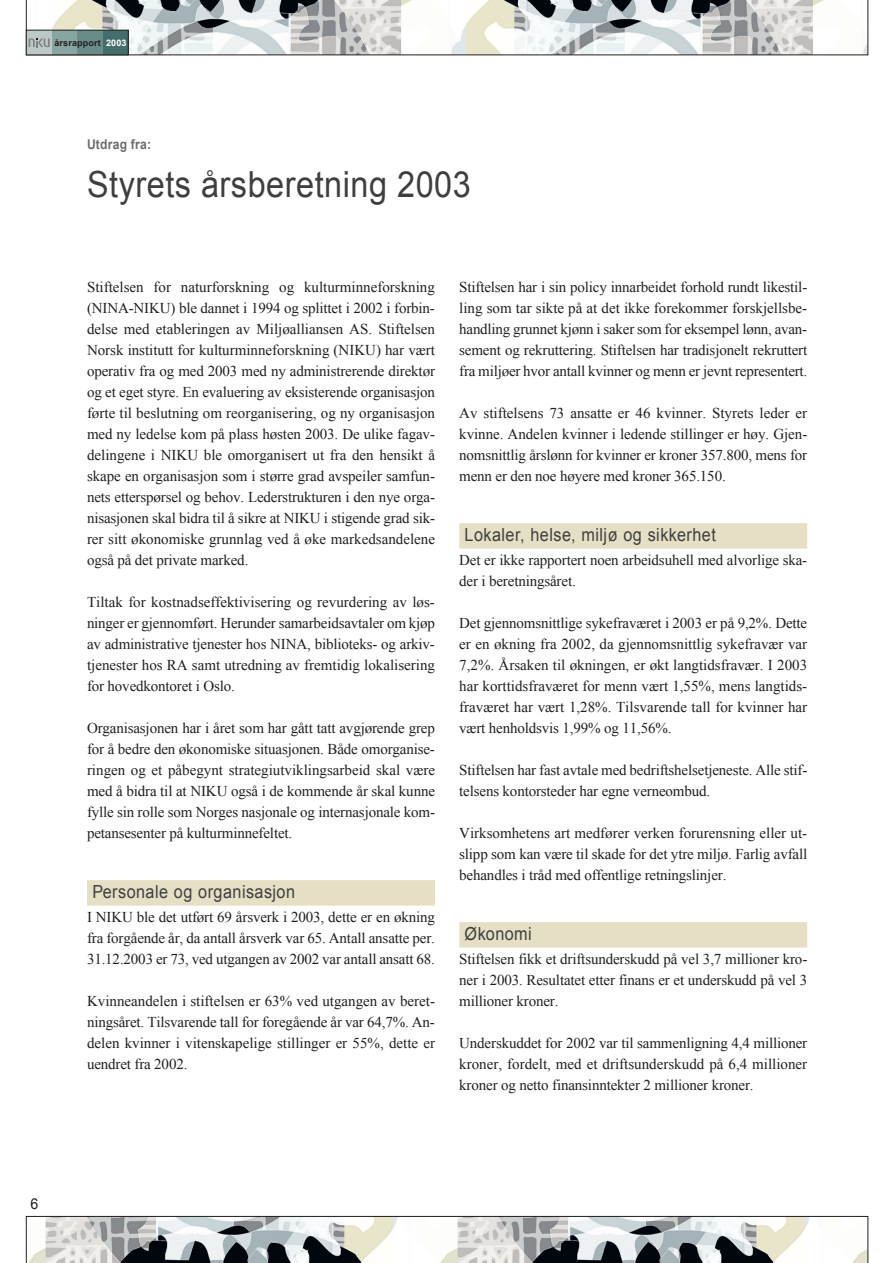
<style>
.page{position:relative;width:893px;height:1263px;background:#fff}
.page>*{position:absolute;margin:0;border:0;box-sizing:border-box;transform-origin:0 0}
.t1{font:36px "Arial";letter-spacing:.015em;color:#3f3f40;scale:.9 1}
.t2{font:18px "Arial";letter-spacing:.03em;color:#3f3f40;scale:.9 1}
.t3{font:15px/21px "Times New Roman";letter-spacing:-.01em;color:#231f20;text-align:justify}
.t4{font:15px "Arial";color:#231f20;scale:.95 1}
.t5{font:700 13.5px "Arial";letter-spacing:.015em;color:#6d6e71;scale:.9 1}
.t6{font:700 9px "Arial";letter-spacing:.015em;color:#231f20}
.s1{color:#fff}
</style>
<div class="page">
<svg style="left:26px;top:0;width:842px;height:55px"></svg>
<div style="left:87px;top:880px;width:348px;height:26px;background:#e5e0c5"></div>
<div style="left:459px;top:523px;width:348px;height:26px;background:#e5e0c5"></div>
<div style="left:459px;top:922px;width:348px;height:26px;background:#e5e0c5"></div>
<div style="left:102px;top:30px;width:26px;height:25px;background:#446e6b"></div>
<div style="left:76px;top:30px;width:26px;height:25px;background:#688c87"></div>
<div style="left:51px;top:30px;width:26px;height:25px;background:#89a5a1"></div>
<div style="left:26px;top:30px;width:25px;height:25px;background:#bdc9c7"></div>
<div style="left:26px;top:30px;width:103px;height:25px;border:1px solid #231f20"></div>
<svg style="left:29px;top:38px;width:21px;height:9px"></svg>
<svg style="left:26px;top:1216px;width:842px;height:47px"></svg>
<p class="t6" style="left:54px;top:38px;width:74px">årsrapport <span class="s1">2003</span></p>
<p class="t5" style="left:87px;top:137px;width:73px">Utdrag fra:</p>
<h1 class="t1" style="left:87px;top:165px;width:428px">Styrets årsberetning 2003</h1>
<p class="t3" style="left:87px;top:277px;width:349px">Stiftelsen for naturforskning og kulturminneforskning (NINA-NIKU) ble dannet i 1994 og splittet i 2002 i forbin&shy;delse med etableringen av Miljøalliansen AS. Stiftelsen Norsk institutt for kulturminneforskning (NIKU) har vært operativ fra og med 2003 med ny administrerende direktør og et eget styre. En evaluering av eksisterende organisasjon førte til beslutning om reorganisering, og ny organisasjon med ny ledelse kom på plass høsten 2003. De ulike fagav&shy;delingene i NIKU ble omorganisert ut fra den hensikt å skape en organisasjon som i større grad avspeiler samfun&shy;nets etterspørsel og behov. Lederstrukturen i den nye orga&shy;nisasjonen skal bidra til å sikre at NIKU i stigende grad sik&shy;rer sitt økonomiske grunnlag ved å øke markedsandelene også på det private marked.</p>
<p class="t3" style="left:87px;top:592px;width:349px">Tiltak for kostnadseffektivisering og revurdering av løs&shy;ninger er gjennomført. Herunder samarbeidsavtaler om kjøp av administrative tjenester hos NINA, biblioteks- og arkiv&shy;tjenester hos RA samt utredning av fremtidig lokalisering for hovedkontoret i Oslo.</p>
<p class="t3" style="left:87px;top:718px;width:349px">Organisasjonen har i året som har gått tatt avgjørende grep for å bedre den økonomiske situasjonen. Både omorganise&shy;ringen og et påbegynt strategiutviklingsarbeid skal være med å bidra til at NIKU også i de kommende år skal kunne fylle sin rolle som Norges nasjonale og internasjonale kom&shy;petansesenter på kulturminnefeltet.</p>
<p class="t2" style="left:92px;top:882px;width:227px">Personale og organisasjon</p>
<p class="t3" style="left:87px;top:907px;width:349px">I NIKU ble det utført 69 årsverk i 2003, dette er en økning fra forgående år, da antall årsverk var 65. Antall ansatte per.<br>31.12.2003 er 73, ved utgangen av 2002 var antall ansatt 68.</p>
<p class="t3" style="left:87px;top:991px;width:349px">Kvinneandelen i stiftelsen er 63% ved utgangen av beret&shy;ningsåret. Tilsvarende tall for foregående år var 64,7%. An&shy;delen kvinner i vitenskapelige stillinger er 55%, dette er uendret fra 2002.</p>
<p class="t3" style="left:459px;top:277px;width:349px">Stiftelsen har i sin policy innarbeidet forhold rundt likestil&shy;ling som tar sikte på at det ikke forekommer forskjellsbe&shy;handling grunnet kjønn i saker som for eksempel lønn, avan&shy;sement og rekruttering. Stiftelsen har tradisjonelt rekruttert fra miljøer hvor antall kvinner og menn er jevnt representert.</p>
<p class="t3" style="left:459px;top:403px;width:349px">Av stiftelsens 73 ansatte er 46 kvinner. Styrets leder er kvinne. Andelen kvinner i ledende stillinger er høy. Gjen&shy;nomsnittlig årslønn for kvinner er kroner 357.800, mens for menn er den noe høyere med kroner 365.150.</p>
<p class="t2" style="left:464px;top:525px;width:280px">Lokaler, helse, miljø og sikkerhet</p>
<p class="t3" style="left:459px;top:550px;width:349px">Det er ikke rapportert noen arbeidsuhell med alvorlige ska&shy;der i beretningsåret.</p>
<p class="t3" style="left:459px;top:613px;width:349px">Det gjennomsnittlige sykefraværet i 2003 er på 9,2%. Dette er en økning fra 2002, da gjennomsnittlig sykefravær var 7,2%. Årsaken til økningen, er økt langtidsfravær. I 2003 har korttidsfraværet for menn vært 1,55%, mens langtids&shy;fraværet har vært 1,28%. Tilsvarende tall for kvinner har vært henholdsvis 1,99% og 11,56%.</p>
<p class="t3" style="left:459px;top:760px;width:349px">Stiftelsen har fast avtale med bedriftshelsetjeneste. Alle stif&shy;telsens kontorsteder har egne verneombud.</p>
<p class="t3" style="left:459px;top:823px;width:349px">Virksomhetens art medfører verken forurensning eller ut&shy;slipp som kan være til skade for det ytre miljø. Farlig avfall behandles i tråd med offentlige retningslinjer.</p>
<p class="t2" style="left:464px;top:924px;width:76px">Økonomi</p>
<p class="t3" style="left:459px;top:949px;width:349px">Stiftelsen fikk et driftsunderskudd på vel 3,7 millioner kro&shy;ner i 2003. Resultatet etter finans er et underskudd på vel 3 millioner kroner.</p>
<p class="t3" style="left:459px;top:1033px;width:349px">Underskuddet for 2002 var til sammenligning 4,4 millioner kroner, fordelt, med et driftsunderskudd på 6,4 millioner kroner og netto finansinntekter 2 millioner kroner.</p>
<p class="t4" style="left:30px;top:1196px;width:10px">6</p>
</div>
